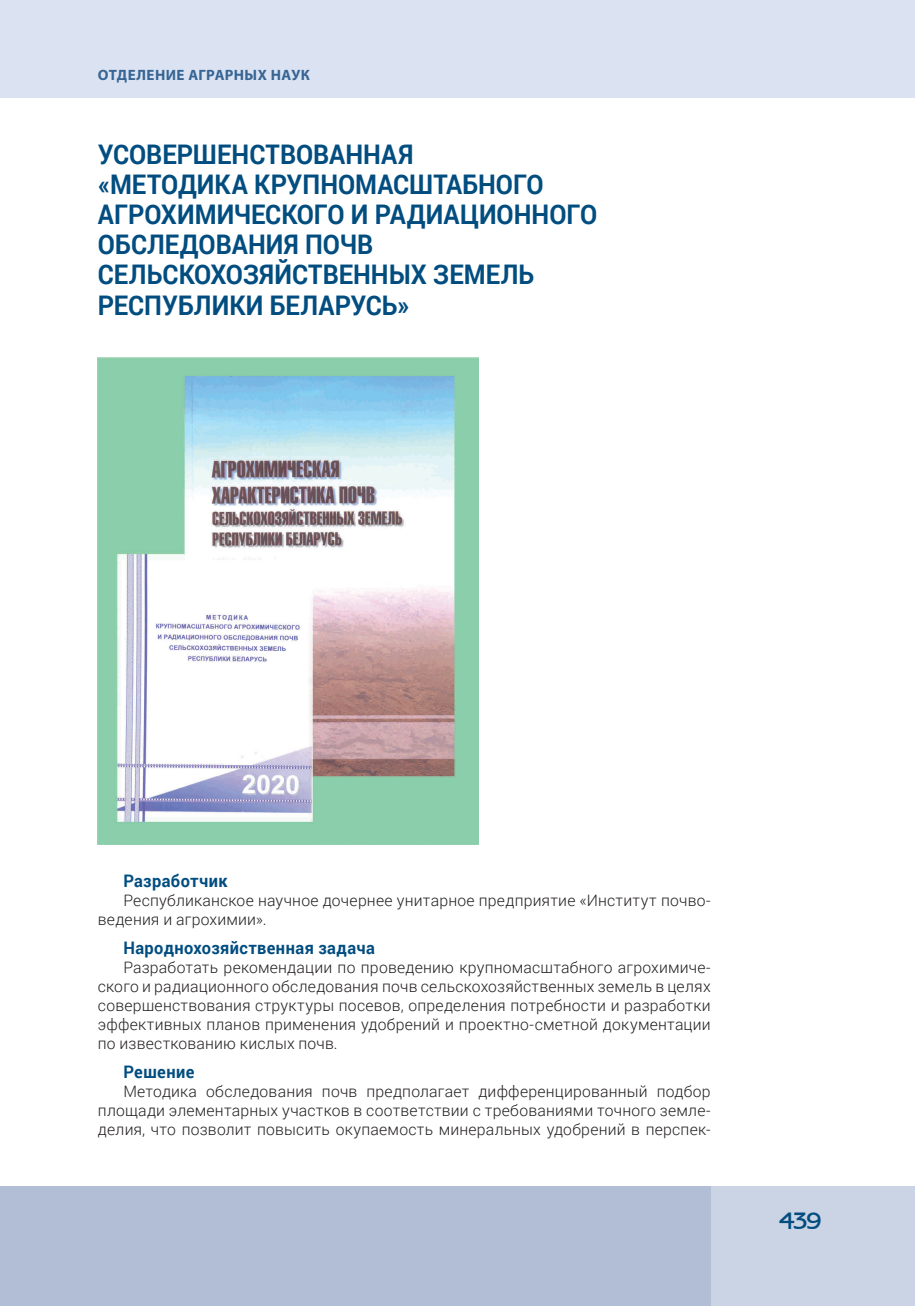
<style>
.page{position:relative;width:915px;height:1306px;background:#fff}
.page>*{position:absolute;margin:0;border:0;box-sizing:border-box;transform-origin:0 0}
.Назв_Загл_18{font:700 27px/30px "Roboto";color:#024d80;scale:.93 1}
.t1{font:27px "Ambassadore Type";color:#024d80}
.Загл_п_ж_11_5_Основ{font:700 17.25px "Roboto";letter-spacing:.025em;color:#024d80;scale:.95 1}
.t2{font:300 15.75px/18.9px "Roboto";letter-spacing:.015em;color:#231f20;text-align:justify}
.t3{font:700 15px "Myriad Pro";letter-spacing:.025em;color:#376594}
</style>
<div class="page">
<div style="left:0;top:0;width:914px;height:98px;background:#dbe3f3"></div>
<div style="left:710px;top:1186px;width:204px;height:119px;background:#cbd4e5"></div>
<div style="left:0;top:1186px;width:710px;height:119px;background:#b1bed6"></div>
<img style="left:98px;top:357px;width:380px;height:487px">
<p class="t3" style="left:98px;top:65px;width:213px">ОТДЕЛЕНИЕ АГРАРНЫХ НАУК</p>
<p class="Назв_Загл_18" style="left:98px;top:139px;width:538px">УСОВЕРШЕНСТВОВАННАЯ<br>«МЕТОДИКА КРУПНОМАСШТАБНОГО<br>АГРОХИМИЧЕСКОГО И РАДИАЦИОННОГО<br>ОБСЛЕДОВАНИЯ ПОЧВ<br>СЕЛЬСКОХОЗЯЙСТВЕННЫХ ЗЕМЕЛЬ<br>РЕСПУБЛИКИ БЕЛАРУСЬ»</p>
<p class="Загл_п_ж_11_5_Основ" style="left:123px;top:869px;width:111px">Разработчик</p>
<p class="t2" style="left:98px;top:890px;width:614px;text-indent:26px">Республиканское научное дочернее унитарное предприятие «Институт почво&shy;ведения и агрохимии».</p>
<p class="Загл_п_ж_11_5_Основ" style="left:123px;top:936px;width:266px">Народнохозяйственная задача</p>
<p class="t2" style="left:98px;top:957px;width:614px;text-indent:26px">Разработать рекомендации по проведению крупномасштабного агрохимиче&shy;ского и радиационного обследования почв сельскохозяйственных земель в целях совершенствования структуры посевов, определения потребности и разработки эффективных планов применения удобрений и проектно-сметной документации по известкованию кислых почв.</p>
<p class="Загл_п_ж_11_5_Основ" style="left:123px;top:1059px;width:76px">Решение</p>
<p class="t2" style="left:98px;top:1081px;width:614px;text-indent:26px">Методика обследования почв предполагает дифференцированный подбор площади элементарных участков в соответствии с требованиями точного земле&shy;делия, что позволит повысить окупаемость минеральных удобрений в перспек-</p>
<h1 class="t1" style="left:779px;top:1209px;width:43px">439</h1>
</div>
